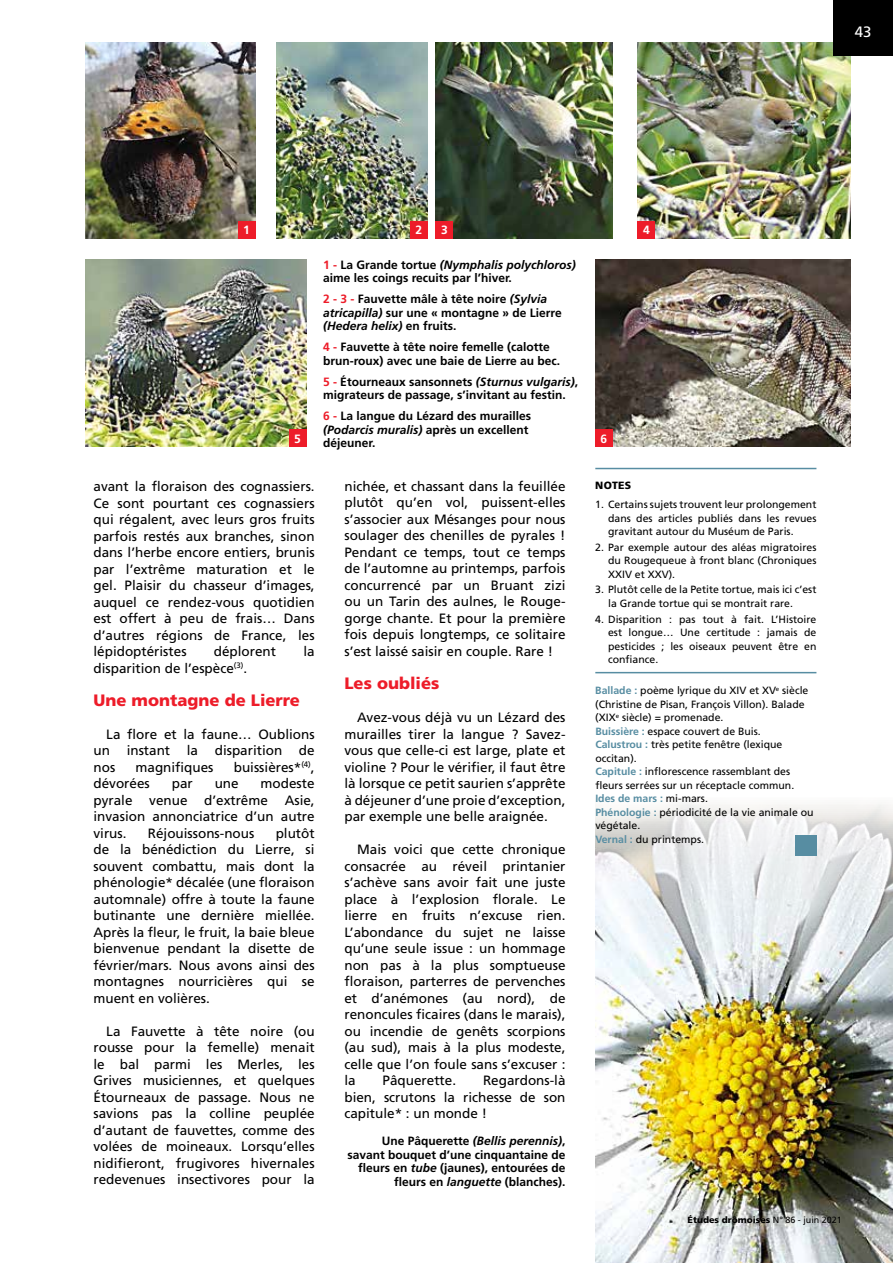
<style>
.page{position:relative;width:893px;height:1263px;background:#fff}
.page>*{position:absolute;margin:0;border:0;box-sizing:border-box;transform-origin:0 0}
.t1{font:900 16.5px "Frutiger";color:#ed1c29}
.t2{font:15px "Frutiger";color:#fff}
.t3{font:13.5px/16.5px "Frutiger";color:#000;text-align:justify}
.t4{font:700 12px/13.5px "Frutiger";color:#000}
.t5{font:700 12px "Frutiger";color:#fff}
.t6{font:10.5px/13.5px "Frutiger";color:#000;text-align:justify}
.t7{font:900 10.5px "Frutiger";letter-spacing:.02em;color:#000}
.t8{font:900 9px "Frutiger";color:#000}
.s1{color:#ed1c29}
.s2{font-style:italic}
.s3{font-weight:700;color:#578da2}
.s4{font-weight:400}
</style>
<div class="page">
<img style="left:595px;top:804px;width:298px;height:459px">
<img style="left:638px;top:43px;width:212px;height:195px">
<img style="left:436px;top:43px;width:176px;height:195px">
<img style="left:276px;top:43px;width:151px;height:195px">
<img style="left:85px;top:43px;width:170px;height:195px">
<div style="left:833px;top:0;width:60px;height:55px;background:#000"></div>
<div style="left:795px;top:835px;width:21px;height:21px;background:#578da2"></div>
<hr style="left:595px;top:468px;width:221px;height:1px;background:#578da2">
<img style="left:595px;top:259px;width:255px;height:187px">
<img style="left:85px;top:259px;width:221px;height:187px">
<hr style="left:595px;top:672px;width:221px;height:1px;background:#578da2">
<div style="left:238px;top:221px;width:17px;height:17px;background:#ed1c29"></div>
<div style="left:289px;top:429px;width:17px;height:17px;background:#ed1c29"></div>
<div style="left:410px;top:221px;width:17px;height:17px;background:#ed1c29"></div>
<div style="left:436px;top:221px;width:17px;height:17px;background:#ed1c29"></div>
<div style="left:638px;top:221px;width:17px;height:17px;background:#ed1c29"></div>
<div style="left:595px;top:429px;width:17px;height:17px;background:#ed1c29"></div>
<p class="t2" style="left:855px;top:23px;width:18px">43</p>
<p class="t5" style="left:243px;top:223px;width:8px">1</p>
<p class="t5" style="left:294px;top:431px;width:8px">5</p>
<p class="t5" style="left:415px;top:223px;width:8px">2</p>
<p class="t5" style="left:441px;top:223px;width:8px">3</p>
<p class="t5" style="left:643px;top:223px;width:8px">4</p>
<p class="t4" style="left:323px;top:258px;width:254px"><span class="s1">1 -</span> La Grande tortue <span class="s2">(Nymphalis polychloros) </span>aime les coings recuits par l’hiver.</p>
<p class="t4" style="left:323px;top:292px;width:240px"><span class="s1">2 - 3 -</span> Fauvette mâle à tête noire <span class="s2">(Sylvia atricapilla)</span> sur une « montagne » de Lierre <span class="s2">(Hedera helix)</span> en fruits.</p>
<p class="t4" style="left:323px;top:340px;width:238px"><span class="s1">4 -</span> Fauvette à tête noire femelle (calotte brun-roux) avec une baie de Lierre au bec.</p>
<p class="t4" style="left:323px;top:375px;width:257px"><span class="s1">5 -</span> Étourneaux sansonnets <span class="s2">(Sturnus vulgaris)</span>, migrateurs de passage, s’invitant au festin.</p>
<p class="t4" style="left:323px;top:409px;width:209px"><span class="s1">6 -</span> La langue du Lézard des murailles <span class="s2">(Podarcis muralis)</span> après un excellent déjeuner.</p>
<p class="t5" style="left:600px;top:431px;width:8px">6</p>
<p class="t3" style="left:94px;top:478px;width:223px">avant la floraison des cognassiers.<br>Ce sont pourtant ces cognassiers qui régalent, avec leurs gros fruits parfois restés aux branches, sinon dans l’herbe encore entiers, brunis par l’extrême maturation et le gel. Plaisir du chasseur d’images, auquel ce rendez-vous quotidien est offert à peu de frais… Dans d’autres régions de France, les lépidoptéristes</p>
<p class="t3" style="left:214px;top:643px;width:64px">déplorent</p>
<p class="t3" style="left:303px;top:643px;width:13px">la</p>
<p class="t3" style="left:94px;top:659px;width:155px">disparition de l’espèce<sup>(3)</sup>.</p>
<p class="t1" style="left:94px;top:690px;width:208px">Une montagne de Lierre</p>
<p class="t3" style="left:94px;top:725px;width:223px;text-indent:13px">La flore et la faune… Oublions un instant la disparition de nos</p>
<p class="t3" style="left:136px;top:758px;width:80px">magnifiques</p>
<p class="t3" style="left:234px;top:758px;width:82px">buissières*<sup>(4)</sup>,</p>
<p class="t3" style="left:94px;top:775px;width:58px">dévorées</p>
<p class="t3" style="left:172px;top:775px;width:23px">par</p>
<p class="t3" style="left:215px;top:775px;width:26px">une</p>
<p class="t3" style="left:94px;top:775px;width:223px;text-indent:167px">modeste pyrale venue d’extrême Asie, invasion annonciatrice d’un autre virus.</p>
<p class="t3" style="left:94px;top:824px;width:223px;text-indent:182px">plutôt de la bénédiction du Lierre, si souvent combattu, mais dont la phénologie* décalée (une floraison automnale) offre à toute la faune butinante une dernière miellée.<br>Après la fleur, le fruit, la baie bleue bienvenue pendant la disette de février/mars. Nous avons ainsi des montagnes nourricières qui se muent en volières.</p>
<p class="t3" style="left:94px;top:1022px;width:223px;text-indent:13px">La Fauvette à tête noire (ou rousse pour la femelle) menait le bal parmi les Merles, les Grives musiciennes, et quelques Étourneaux de passage. Nous ne savions pas la colline peuplée d’autant de fauvettes, comme des volées de moineaux. Lorsqu’elles nidifieront, frugivores hivernales redevenues insectivores pour la</p>
<p class="t3" style="left:148px;top:824px;width:108px">Réjouissons-nous</p>
<p class="t3" style="left:344px;top:478px;width:223px">nichée, et chassant dans la feuillée plutôt qu’en vol, puissent-elles s’associer aux Mésanges pour nous soulager des chenilles de pyrales !<br>Pendant ce temps, tout ce temps de l’automne au printemps, parfois concurrencé par un Bruant zizi ou un Tarin des aulnes, le Rouge&shy;gorge chante. Et pour la première fois depuis longtemps, ce solitaire s’est laissé saisir en couple. Rare !</p>
<p class="t1" style="left:344px;top:673px;width:96px">Les oubliés</p>
<p class="t3" style="left:344px;top:709px;width:223px;text-indent:13px">Avez-vous déjà vu un Lézard des murailles tirer la langue ? Savez&shy;vous que celle-ci est large, plate et violine ? Pour le vérifier, il faut être là lorsque ce petit saurien s’apprête à déjeuner d’une proie d’exception, par exemple une belle araignée.</p>
<p class="t3" style="left:344px;top:841px;width:223px;text-indent:13px">Mais voici que cette chronique consacrée au réveil printanier s’achève sans avoir fait une juste place à l’explosion florale. Le lierre en fruits n’excuse rien.<br>L’abondance du sujet ne laisse qu’une seule issue : un hommage non pas à la plus somptueuse floraison, parterres de pervenches et d’anémones (au nord), de renoncules ficaires (dans le marais), ou incendie de genêts scorpions (au sud), mais à la plus modeste, celle que l’on foule sans s’excuser : la</p>
<p class="t3" style="left:344px;top:1072px;width:223px;text-indent:139px">Regardons-là bien, scrutons la richesse de son capitule* : un monde !</p>
<p class="t4" style="left:347px;top:1134px;width:220px;text-align:right">Une Pâquerette <span class="s2">(Bellis perennis)</span>, savant bouquet d’une cinquantaine de fleurs en <span class="s2">tube</span> (jaunes), entourées de fleurs en <span class="s2">languette</span> (blanches).</p>
<p class="t3" style="left:383px;top:1072px;width:75px">Pâquerette.</p>
<p class="t7" style="left:595px;top:479px;width:37px">NOTES</p>
<p class="t6" style="left:608px;top:498px;width:210px;text-indent:-13px">1. Certains sujets trouvent leur prolongement dans des articles publiés dans les revues gravitant autour du Muséum de Paris.</p>
<p class="t6" style="left:608px;top:540px;width:210px;text-indent:-13px">2. Par exemple autour des aléas migratoires du Rougequeue à front blanc (Chroniques XXIV et XXV).</p>
<p class="t6" style="left:608px;top:583px;width:210px;text-indent:-13px">3. Plutôt celle de la Petite tortue, mais ici c’est la Grande tortue qui se montrait rare.</p>
<p class="t6" style="left:608px;top:612px;width:210px;text-indent:-13px">4. Disparition : pas tout à fait. L’Histoire est longue… Une certitude : jamais de pesticides ; les oiseaux peuvent être en confiance.</p>
<p class="t6" style="left:595px;top:684px;width:220px;text-align:left"><span class="s3">Ballade :</span> poème lyrique du XIV et XV<sup>e</sup> siècle (Christine de Pisan, François Villon). Balade (XIX<sup>e</sup> siècle) = promenade.<br><span class="s3">Buissière :</span> espace couvert de Buis.<br><span class="s3">Calustrou :</span> très petite fenêtre (lexique occitan).<br><span class="s3">Capitule :</span> inflorescence rassemblant des fleurs serrées sur un réceptacle commun.<br><span class="s3">Ides de mars :</span> mi-mars.<br><span class="s3">Phénologie :</span> périodicité de la vie animale ou végétale.<br><span class="s3">Vernal :</span> du printemps.</p>
<p class="t8" style="left:687px;top:1214px;width:156px">Études drômoises <span class="s4">N° 86 - juin 2021</span></p>
</div>
